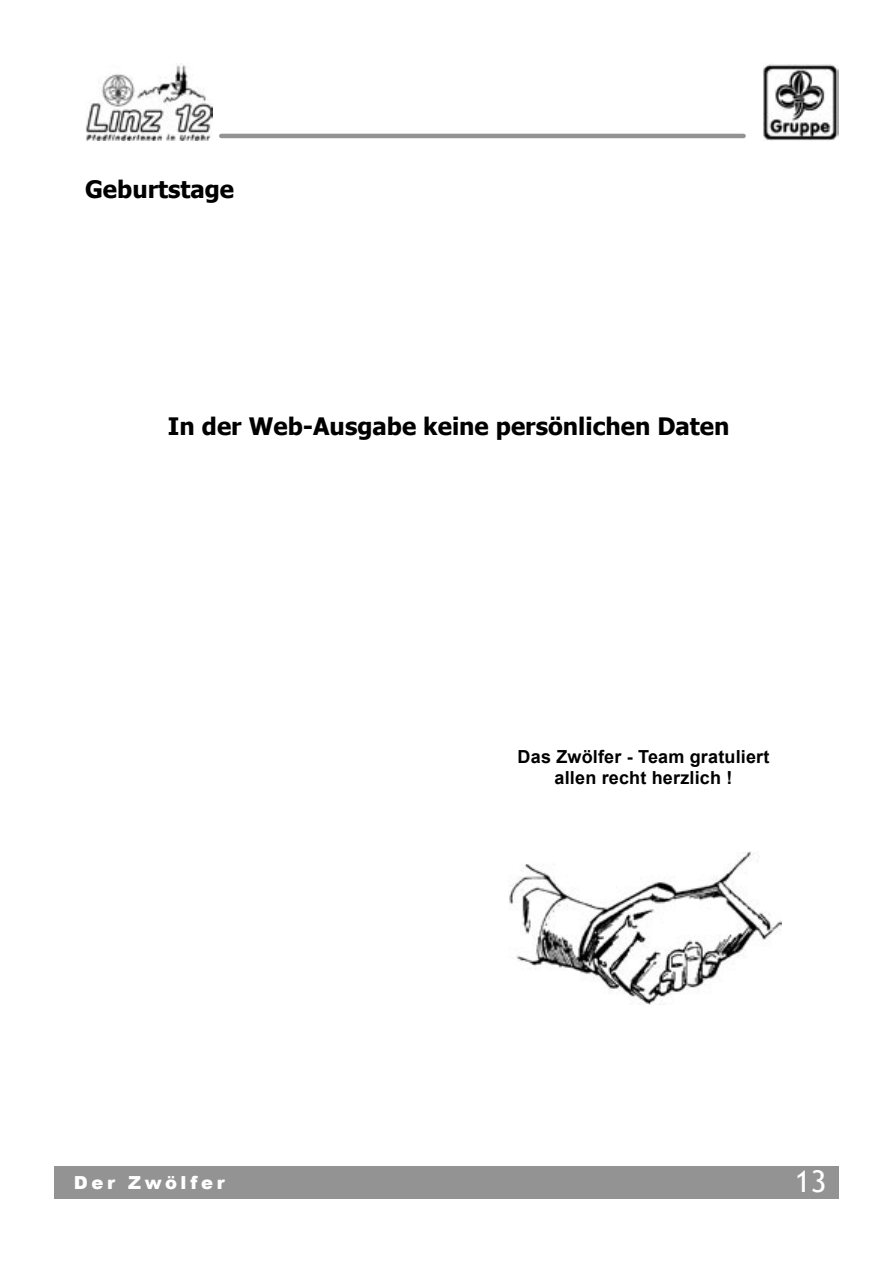
<style>
.page{position:relative;width:893px;height:1263px;background:#fff}
.page>*{position:absolute;margin:0;border:0;box-sizing:border-box;transform-origin:0 0}
.t1{font:30px "Trebuchet MS";color:#fff}
.Headline{font:700 24px "Tahoma";color:#000}
.heading_1{font:700 18px "Arial";letter-spacing:.01em;color:#000}
.t2{font:900 18px "Arial";letter-spacing:.205em;color:#fff}
</style>
<div class="page">
<hr style="left:221px;top:134px;width:523px;height:4px;background:#939393">
<img style="left:86px;top:65px;width:126px;height:75px">
<div style="left:54px;top:1167px;width:785px;height:32px;background:#939393"></div>
<img style="left:509px;top:852px;width:273px;height:153px">
<img style="left:763px;top:64px;width:76px;height:76px">
<p class="Headline" style="left:85px;top:173px;width:151px">Geburtstage</p>
<p class="Headline" style="left:168px;top:409px;width:563px">In der Web-Ausgabe keine persönlichen Daten</p>
<p class="heading_1" style="left:518px;top:744px;width:253px">Das Zwölfer - Team gratuliert</p>
<p class="heading_1" style="left:555px;top:766px;width:179px">allen recht herzlich !</p>
<p class="t2" style="left:74px;top:1170px;width:153px">Der Zwölfer</p>
<p class="t1" style="left:795px;top:1163px;width:33px">13</p>
</div>
